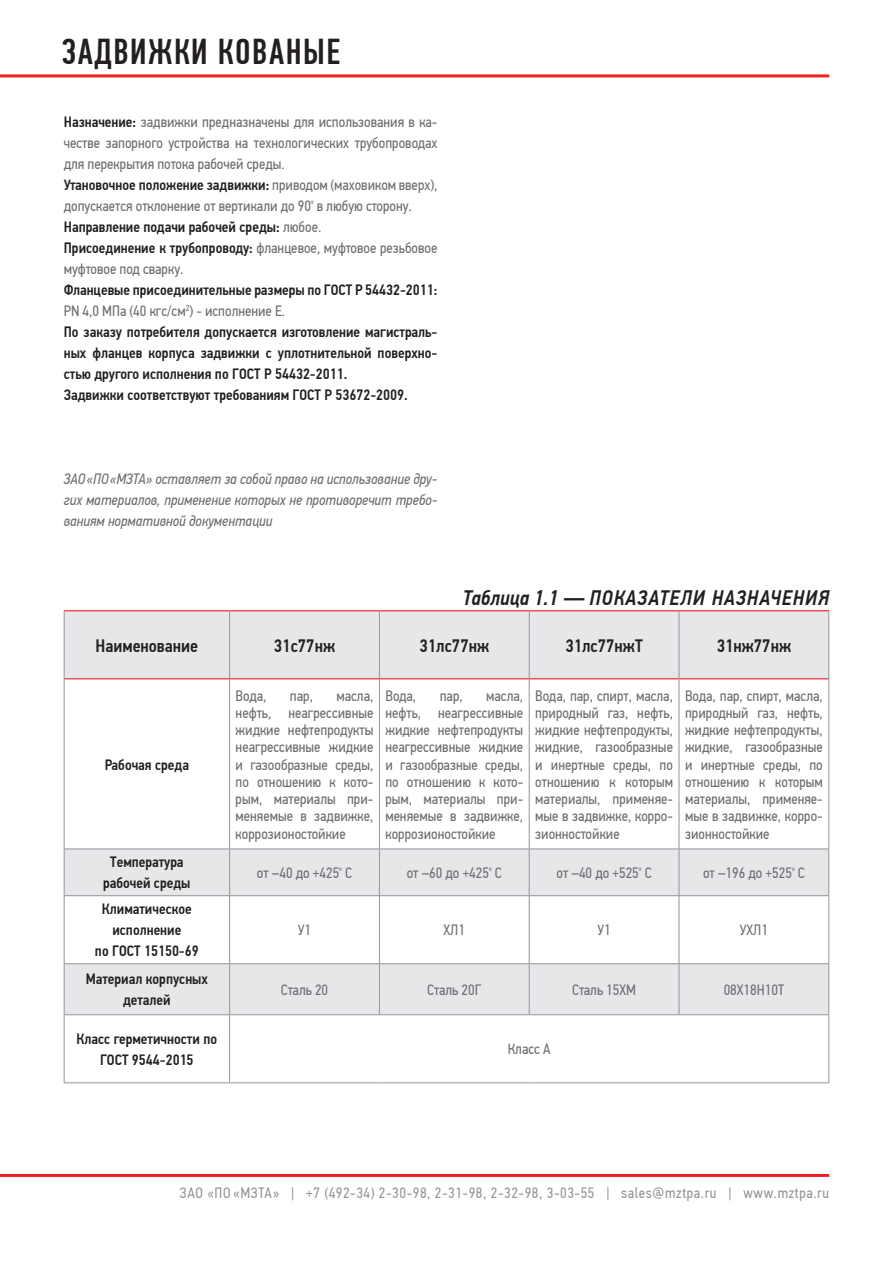
<style>
.page{position:relative;width:893px;height:1263px;background:#fff}
.page>*{position:absolute;margin:0;border:0;box-sizing:border-box;transform-origin:0 0}
.t1{font:500 36px "PF Din Text Comp Pro";letter-spacing:.04em;color:#231f20}
.t2{font:italic 500 21px "PF Din Text Cond Pro";letter-spacing:.05em;color:#231f20}
.t3{font:500 18px "PF Din Text Cond Pro";color:#231f20}
.t4{font:15px/17.2px "PF Din Text Cond Pro";color:#6c6d70;text-align:justify}
.t5{font:500 15px/21px "PF Din Text Cond Pro";color:#231f20;text-align:center}
.t6{font:italic 15px/21px "PF Din Text Cond Pro";color:#6c6d70;text-align:justify}
.t7{font:15px "PF Din Text Cond Pro";letter-spacing:.04em;color:#939598}
.s1{font-weight:500;color:#231f20}
.s2{font-weight:400;color:#6c6d70}
</style>
<div class="page">
<hr style="left:0;top:1174px;width:829px;height:3px;background:#ee1d23">
<hr style="left:0;top:74px;width:829px;height:3px;background:#ee2123">
<svg style="left:65px;top:611px;width:763px;height:403px"></svg>
<hr style="left:64px;top:679px;width:1px;height:169px;background:#939598">
<hr style="left:229px;top:679px;width:1px;height:169px;background:#939598">
<hr style="left:379px;top:679px;width:1px;height:169px;background:#939598">
<hr style="left:529px;top:679px;width:1px;height:169px;background:#939598">
<hr style="left:679px;top:679px;width:1px;height:169px;background:#939598">
<hr style="left:828px;top:679px;width:1px;height:169px;background:#939598">
<hr style="left:64px;top:848px;width:166px;height:1px;background:#939598">
<hr style="left:64px;top:849px;width:1px;height:46px;background:#939598">
<hr style="left:230px;top:848px;width:149px;height:1px;background:#939598">
<hr style="left:229px;top:849px;width:1px;height:46px;background:#939598">
<hr style="left:379px;top:848px;width:150px;height:1px;background:#939598">
<hr style="left:379px;top:849px;width:1px;height:46px;background:#939598">
<hr style="left:529px;top:848px;width:150px;height:1px;background:#939598">
<hr style="left:529px;top:849px;width:1px;height:46px;background:#939598">
<hr style="left:679px;top:848px;width:150px;height:1px;background:#939598">
<hr style="left:679px;top:849px;width:1px;height:46px;background:#939598">
<hr style="left:828px;top:849px;width:1px;height:46px;background:#939598">
<hr style="left:64px;top:895px;width:166px;height:1px;background:#939598">
<hr style="left:64px;top:896px;width:1px;height:67px;background:#939598">
<hr style="left:230px;top:895px;width:149px;height:1px;background:#939598">
<hr style="left:229px;top:896px;width:1px;height:67px;background:#939598">
<hr style="left:379px;top:895px;width:150px;height:1px;background:#939598">
<hr style="left:379px;top:896px;width:1px;height:67px;background:#939598">
<hr style="left:529px;top:895px;width:150px;height:1px;background:#939598">
<hr style="left:529px;top:896px;width:1px;height:67px;background:#939598">
<hr style="left:679px;top:895px;width:150px;height:1px;background:#939598">
<hr style="left:679px;top:896px;width:1px;height:67px;background:#939598">
<hr style="left:828px;top:896px;width:1px;height:67px;background:#939598">
<hr style="left:64px;top:963px;width:166px;height:1px;background:#939598">
<hr style="left:64px;top:964px;width:1px;height:50px;background:#939598">
<hr style="left:230px;top:963px;width:149px;height:1px;background:#939598">
<hr style="left:229px;top:964px;width:1px;height:50px;background:#939598">
<hr style="left:379px;top:963px;width:150px;height:1px;background:#939598">
<hr style="left:379px;top:964px;width:1px;height:50px;background:#939598">
<hr style="left:529px;top:963px;width:150px;height:1px;background:#939598">
<hr style="left:529px;top:964px;width:1px;height:50px;background:#939598">
<hr style="left:679px;top:963px;width:150px;height:1px;background:#939598">
<hr style="left:679px;top:964px;width:1px;height:50px;background:#939598">
<hr style="left:828px;top:964px;width:1px;height:50px;background:#939598">
<hr style="left:64px;top:1014px;width:166px;height:1px;background:#939598">
<hr style="left:64px;top:1015px;width:1px;height:67px;background:#939598">
<hr style="left:230px;top:1014px;width:149px;height:1px;background:#939598">
<hr style="left:229px;top:1015px;width:1px;height:67px;background:#939598">
<hr style="left:379px;top:1014px;width:150px;height:1px;background:#939598">
<hr style="left:529px;top:1014px;width:150px;height:1px;background:#939598">
<hr style="left:679px;top:1014px;width:150px;height:1px;background:#939598">
<hr style="left:828px;top:1015px;width:1px;height:67px;background:#939598">
<hr style="left:64px;top:1082px;width:166px;height:1px;background:#939598">
<hr style="left:230px;top:1082px;width:149px;height:1px;background:#939598">
<hr style="left:379px;top:1082px;width:150px;height:1px;background:#939598">
<hr style="left:529px;top:1082px;width:150px;height:1px;background:#939598">
<hr style="left:679px;top:1082px;width:150px;height:1px;background:#939598">
<hr style="left:64px;top:611px;width:1px;height:68px;background:#939598">
<hr style="left:229px;top:611px;width:1px;height:67px;background:#939598">
<hr style="left:379px;top:611px;width:1px;height:67px;background:#939598">
<hr style="left:529px;top:611px;width:1px;height:68px;background:#939598">
<hr style="left:679px;top:611px;width:1px;height:68px;background:#939598">
<hr style="left:828px;top:611px;width:1px;height:68px;background:#939598">
<hr style="left:64px;top:610px;width:166px;height:1px;background:#ee1d23">
<hr style="left:230px;top:610px;width:149px;height:1px;background:#ee1d23">
<hr style="left:379px;top:610px;width:150px;height:1px;background:#ee1d23">
<hr style="left:679px;top:610px;width:150px;height:1px;background:#ee1d23">
<hr style="left:65px;top:678px;width:165px;height:1px;background:#ee1d23">
<hr style="left:230px;top:678px;width:149px;height:1px;background:#ee1d23">
<hr style="left:379px;top:678px;width:150px;height:1px;background:#ee1d23">
<hr style="left:679px;top:678px;width:149px;height:1px;background:#ee1d23">
<hr style="left:529px;top:610px;width:150px;height:1px;background:#ee1d23">
<hr style="left:530px;top:678px;width:149px;height:1px;background:#ee1d23">
<p class="t1" style="left:62px;top:30px;width:280px">ЗАДВИЖКИ КОВАНЫЕ</p>
<p class="t4" style="left:64px;top:111px;width:375px;line-height:21px"><span class="s1">Назначение:</span> задвижки предназначены для использования в ка&shy;честве запорного устройства на технологических трубопроводах для перекрытия потока рабочей среды.</p>
<p class="t4" style="left:64px;top:174px;width:375px;line-height:21px"><span class="s1">Утановочное положение задвижки:</span> приводом (маховиком вверх), допускается отклонение от вертикали до 90<sup>º</sup> в любую сторону.</p>
<p class="t5" style="left:64px;top:216px;width:259px">Направление подачи рабочей среды: <span class="s2">любое.</span></p>
<p class="t4" style="left:64px;top:237px;width:375px;line-height:21px"><span class="s1">Присоединение к трубопроводу:</span> фланцевое, муфтовое резьбовое муфтовое под сварку.</p>
<p class="t5" style="left:64px;top:279px;width:375px">Фланцевые присоединительные размеры по ГОСТ Р 54432-2011:</p>
<p class="t4" style="left:64px;top:302px;width:223px">PN 4,0 МПа (40 кгс/см<sup>2</sup>) - исполнение Е.</p>
<p class="t5" style="left:64px;top:321px;width:375px;text-align:justify">По заказу потребителя допускается изготовление магистраль&shy;ных фланцев корпуса задвижки с уплотнительной поверхно&shy;стью другого исполнения по ГОСТ Р 54432-2011.</p>
<p class="t5" style="left:64px;top:384px;width:345px">Задвижки соответствуют требованиям ГОСТ Р 53672-2009.</p>
<p class="t6" style="left:64px;top:468px;width:375px">ЗАО«ПО«МЗТА» оставляет за собой право на использование дру&shy;гих материалов, применение которых не противоречит требо&shy;ваниям нормативной документации</p>
<p class="t2" style="left:463px;top:586px;width:368px">Таблица 1.1 — ПОКАЗАТЕЛИ НАЗНАЧЕНИЯ</p>
<p class="t3" style="left:96px;top:634px;width:104px">Наименование</p>
<p class="t3" style="left:274px;top:634px;width:63px">31с77нж</p>
<p class="t3" style="left:419px;top:634px;width:71px">31лс77нж</p>
<p class="t3" style="left:565px;top:634px;width:79px">31лс77нжТ</p>
<p class="t3" style="left:717px;top:634px;width:76px">31нж77нж</p>
<p class="t5" style="left:105px;top:754px;width:86px">Рабочая среда</p>
<p class="t4" style="left:236px;top:687px;width:32px">Вода,</p>
<p class="t4" style="left:290px;top:687px;width:25px">пар,</p>
<p class="t4" style="left:236px;top:687px;width:139px;text-align:right">масла,<br>нефть, неагрессивные</p>
<p class="t4" style="left:236px;top:721px;width:139px">жидкие нефтепродукты неагрессивные жидкие и газообразные среды, по отношению к кото&shy;рым, материалы при&shy;меняемые в задвижке, коррозионостойкие</p>
<p class="t4" style="left:385px;top:687px;width:32px">Вода,</p>
<p class="t4" style="left:440px;top:687px;width:25px">пар,</p>
<p class="t4" style="left:385px;top:687px;width:139px;text-align:right">масла,<br>нефть, неагрессивные</p>
<p class="t4" style="left:385px;top:721px;width:139px">жидкие нефтепродукты неагрессивные жидкие и газообразные среды, по отношению к кото&shy;рым, материалы при&shy;меняемые в задвижке, коррозионостойкие</p>
<p class="t4" style="left:535px;top:687px;width:139px">Вода, пар, спирт, масла, природный газ, нефть, жидкие нефтепродукты, жидкие, газообразные и инертные среды, по отношению к которым материалы, применяе&shy;мые в задвижке, корро&shy;зионностойкие</p>
<p class="t4" style="left:685px;top:687px;width:139px">Вода, пар, спирт, масла, природный газ, нефть, жидкие нефтепродукты, жидкие, газообразные и инертные среды, по отношению к которым материалы, применяе&shy;мые в задвижке, корро&shy;зионностойкие</p>
<p class="t5" style="left:103px;top:852px;width:89px">Температура рабочей среды</p>
<p class="t4" style="left:257px;top:864px;width:97px">от –40 до +425<sup>º</sup> С</p>
<p class="t4" style="left:407px;top:864px;width:97px">от –60 до +425<sup>º</sup> С</p>
<p class="t4" style="left:557px;top:864px;width:97px">от –40 до +525<sup>º</sup> С</p>
<p class="t4" style="left:703px;top:864px;width:103px">от –196 до +525<sup>º</sup> С</p>
<p class="t5" style="left:102px;top:899px;width:91px">Климатическое исполнение</p>
<p class="t5" style="left:95px;top:941px;width:105px">по ГОСТ 15150-69</p>
<p class="t4" style="left:298px;top:922px;width:15px">У1</p>
<p class="t4" style="left:444px;top:922px;width:23px">ХЛ1</p>
<p class="t4" style="left:597px;top:922px;width:15px">У1</p>
<p class="t4" style="left:740px;top:922px;width:30px">УХЛ1</p>
<p class="t5" style="left:86px;top:969px;width:124px">Материал корпусных деталей</p>
<p class="t4" style="left:281px;top:981px;width:49px">Сталь 20</p>
<p class="t4" style="left:427px;top:981px;width:56px">Сталь 20Г</p>
<p class="t4" style="left:572px;top:981px;width:66px">Сталь 15ХМ</p>
<p class="t4" style="left:724px;top:981px;width:62px">08Х18Н10Т</p>
<p class="t5" style="left:77px;top:1028px;width:142px">Класс герметичности по<br>ГОСТ 9544-2015</p>
<p class="t4" style="left:508px;top:1041px;width:44px">Класс А</p>
<p class="t7" style="left:180px;top:1184px;width:651px">ЗАО «ПО «МЗТА» | +7 (492-34) 2-30-98, 2-31-98, 2-32-98, 3-03-55 | sales@mztpa.ru | www.mztpa.ru</p>
</div>
